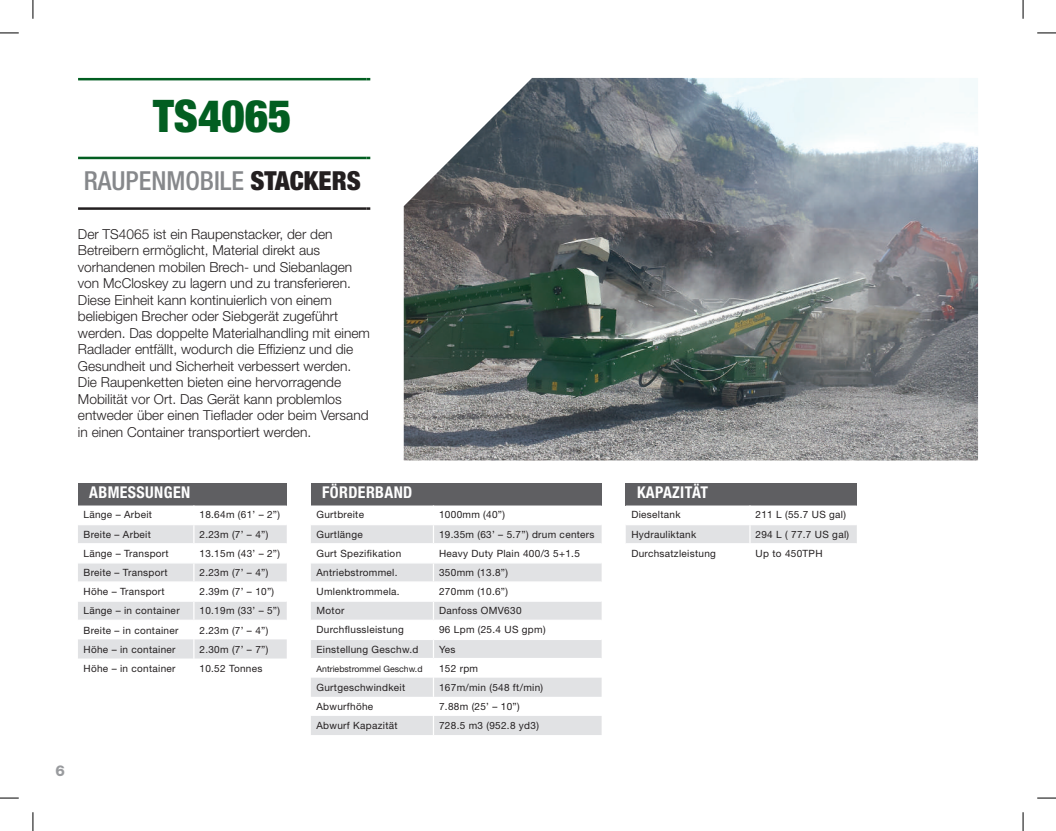
<style>
.page{position:relative;width:1056px;height:831px;background:#fff}
.page>*{position:absolute;margin:0;border:0;box-sizing:border-box;transform-origin:0 0}
.t1{font:900 condensed 45px "Helvetica Neue LT Std";color:#025e21}
.t2{font:500 condensed 26.25px "Helvetica Neue LT Std";color:#86888b}
.t3{font:700 condensed 16.25px "Helvetica Neue LT Std";letter-spacing:.025em;color:#fff}
.t4{font:800 15px "Helvetica Neue LT Std";color:#999b9e}
.t5{font:300 13.75px/16.5px "Helvetica Neue LT Std";color:#231f20}
.t6{font:10px "Helvetica Neue LT Std";letter-spacing:.03em;color:#231f20}
.t7{font:8.75px "Helvetica Neue LT Std";color:#231f20}
.s1{font-weight:900;color:#231f20}
</style>
<div class="page">
<div style="left:78px;top:483px;width:209px;height:22px;background:#5f5f62"></div>
<svg style="left:78px;top:505px;width:209px;height:154px"></svg>
<div style="left:626px;top:483px;width:231px;height:22px;background:#5f5f62"></div>
<svg style="left:626px;top:505px;width:231px;height:38px"></svg>
<div style="left:311px;top:483px;width:291px;height:22px;background:#5f5f62"></div>
<svg style="left:311px;top:505px;width:291px;height:1px"></svg>
<svg style="left:311px;top:525px;width:291px;height:210px;fill:#e1e2e4"></svg>
<hr style="left:311px;top:543px;width:122px;height:1px;background:#fff">
<hr style="left:433px;top:543px;width:169px;height:1px;background:#fff">
<hr style="left:311px;top:562px;width:122px;height:1px;background:#fff">
<hr style="left:433px;top:562px;width:169px;height:1px;background:#fff">
<hr style="left:311px;top:581px;width:122px;height:2px;background:#fff">
<hr style="left:433px;top:581px;width:169px;height:2px;background:#fff">
<hr style="left:311px;top:600px;width:122px;height:2px;background:#fff">
<hr style="left:433px;top:600px;width:169px;height:2px;background:#fff">
<hr style="left:311px;top:620px;width:122px;height:1px;background:#fff">
<hr style="left:433px;top:620px;width:169px;height:1px;background:#fff">
<hr style="left:311px;top:639px;width:122px;height:1px;background:#fff">
<hr style="left:433px;top:639px;width:169px;height:1px;background:#fff">
<hr style="left:311px;top:658px;width:122px;height:1px;background:#fff">
<hr style="left:433px;top:658px;width:169px;height:1px;background:#fff">
<svg style="left:433px;top:505px;width:1px;height:230px"></svg>
<img style="left:404px;top:78px;width:574px;height:382px">
<hr style="left:78px;top:78px;width:289px;height:2px;background:#025e21">
<hr style="left:78px;top:157px;width:289px;height:2px;background:#025e21">
<hr style="left:78px;top:207px;width:289px;height:3px;background:#231f20">
<svg style="left:0;top:32px;width:19px;height:2px"></svg>
<svg style="left:1037px;top:32px;width:19px;height:2px"></svg>
<svg style="left:0;top:797px;width:19px;height:2px"></svg>
<svg style="left:1037px;top:797px;width:19px;height:2px"></svg>
<svg style="left:32px;top:0;width:2px;height:19px"></svg>
<svg style="left:32px;top:812px;width:2px;height:19px"></svg>
<svg style="left:1022px;top:0;width:2px;height:19px"></svg>
<svg style="left:1022px;top:812px;width:2px;height:19px"></svg>
<h1 class="t1" style="left:153px;top:89px;width:140px">TS4065</h1>
<h2 class="t2" style="left:84px;top:165px;width:279px">RAUPENMOBILE <span class="s1">STACKERS</span></h2>
<p class="t5" style="left:78px;top:225px;width:294px">Der TS4065 ist ein Raupenstacker, der den Betreibern ermöglicht, Material direkt aus vorhandenen mobilen Brech- und Siebanlagen von McCloskey zu lagern und zu transferieren.<br>Diese Einheit kann kontinuierlich von einem beliebigen Brecher oder Siebgerät zugeführt werden. Das doppelte Materialhandling mit einem Radlader entfällt, wodurch die Effizienz und die Gesundheit und Sicherheit verbessert werden.<br>Die Raupenketten bieten eine hervorragende Mobilität vor Ort. Das Gerät kann problemlos entweder über einen Tieflader oder beim Versand in einen Container transportiert werden.</p>
<h3 class="t3" style="left:89px;top:482px;width:103px">ABMESSUNGEN</h3>
<p class="t6" style="left:84px;top:509px;width:70px">Länge – Arbeit</p>
<p class="t6" style="left:199px;top:509px;width:82px">18.64m (61’ – 2”)</p>
<p class="t6" style="left:84px;top:528px;width:69px">Breite – Arbeit</p>
<p class="t6" style="left:199px;top:528px;width:70px">2.23m (7’ – 4”)</p>
<p class="t6" style="left:84px;top:547px;width:87px">Länge – Transport</p>
<p class="t6" style="left:199px;top:547px;width:82px">13.15m (43’ – 2”)</p>
<p class="t6" style="left:84px;top:566px;width:86px">Breite – Transport</p>
<p class="t6" style="left:199px;top:566px;width:70px">2.23m (7’ – 4”)</p>
<p class="t6" style="left:84px;top:586px;width:83px">Höhe – Transport</p>
<p class="t6" style="left:199px;top:586px;width:76px">2.39m (7’ – 10”)</p>
<p class="t6" style="left:84px;top:605px;width:98px">Länge – in container</p>
<p class="t6" style="left:199px;top:605px;width:82px">10.19m (33’ – 5”)</p>
<p class="t6" style="left:84px;top:624px;width:96px">Breite – in container</p>
<p class="t6" style="left:199px;top:624px;width:70px">2.23m (7’ – 4”)</p>
<p class="t6" style="left:84px;top:643px;width:94px">Höhe – in container</p>
<p class="t6" style="left:199px;top:643px;width:70px">2.30m (7’ – 7”)</p>
<p class="t6" style="left:84px;top:662px;width:94px">Höhe – in container</p>
<p class="t6" style="left:199px;top:662px;width:64px">10.52 Tonnes</p>
<h3 class="t4" style="left:55px;top:761px;width:11px">6</h3>
<h3 class="t3" style="left:322px;top:482px;width:92px">FÖRDERBAND</h3>
<p class="t6" style="left:316px;top:509px;width:49px">Gurtbreite</p>
<p class="t6" style="left:439px;top:509px;width:67px">1000mm (40”)</p>
<p class="t6" style="left:316px;top:528px;width:48px">Gurtlänge</p>
<p class="t6" style="left:439px;top:528px;width:157px">19.35m (63’ – 5.7”) drum centers</p>
<p class="t6" style="left:316px;top:547px;width:86px">Gurt Spezifikation</p>
<p class="t6" style="left:439px;top:547px;width:142px">Heavy Duty Plain 400/3 5+1.5</p>
<p class="t6" style="left:316px;top:566px;width:83px">Antriebstrommel.</p>
<p class="t6" style="left:439px;top:566px;width:71px">350mm (13.8”)</p>
<p class="t6" style="left:316px;top:586px;width:85px">Umlenktrommela.</p>
<p class="t6" style="left:439px;top:586px;width:71px">270mm (10.6”)</p>
<p class="t6" style="left:316px;top:605px;width:29px">Motor</p>
<p class="t6" style="left:439px;top:605px;width:84px">Danfoss OMV630</p>
<p class="t6" style="left:316px;top:624px;width:89px">Durchflussleistung</p>
<p class="t6" style="left:439px;top:624px;width:108px">96 Lpm (25.4 US gpm)</p>
<p class="t6" style="left:316px;top:643px;width:103px">Einstellung Geschw.d</p>
<p class="t6" style="left:439px;top:643px;width:18px">Yes</p>
<p class="t7" style="left:316px;top:663px;width:107px">Antriebstrommel Geschw.d</p>
<p class="t6" style="left:439px;top:662px;width:41px">152 rpm</p>
<p class="t6" style="left:316px;top:681px;width:90px">Gurtgeschwindkeit</p>
<p class="t6" style="left:439px;top:681px;width:106px">167m/min (548 ft/min)</p>
<p class="t6" style="left:316px;top:700px;width:58px">Abwurfhöhe</p>
<p class="t6" style="left:439px;top:700px;width:82px">7.88m (25’ – 10”)</p>
<p class="t6" style="left:316px;top:719px;width:83px">Abwurf Kapazität</p>
<p class="t6" style="left:439px;top:719px;width:101px">728.5 m3 (952.8 yd3)</p>
<h3 class="t3" style="left:637px;top:482px;width:73px">KAPAZITÄT</h3>
<p class="t6" style="left:631px;top:509px;width:51px">Dieseltank</p>
<p class="t6" style="left:755px;top:509px;width:92px">211 L (55.7 US gal)</p>
<p class="t6" style="left:631px;top:528px;width:66px">Hydrauliktank</p>
<p class="t6" style="left:755px;top:528px;width:95px">294 L ( 77.7 US gal)</p>
<p class="t6" style="left:631px;top:548px;width:86px">Durchsatzleistung</p>
<p class="t6" style="left:755px;top:548px;width:69px">Up to 450TPH</p>
</div>
